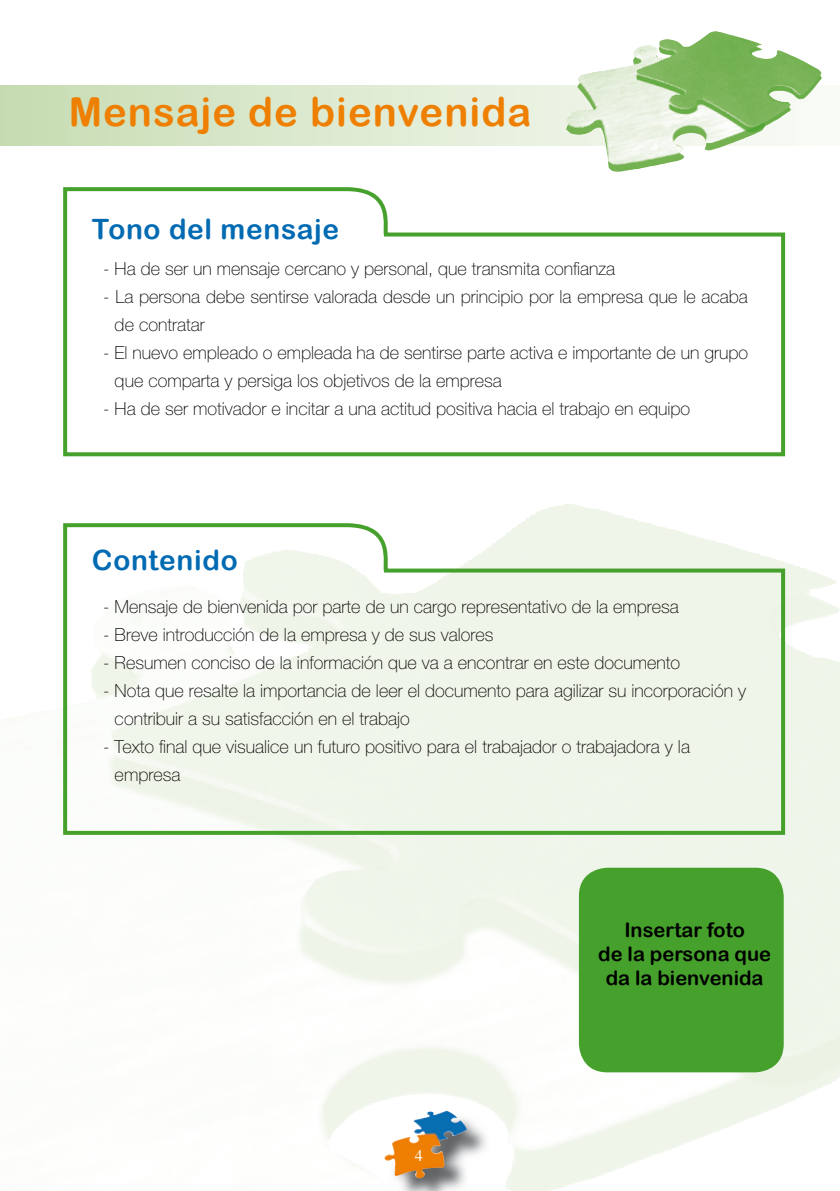
<style>
.page{position:relative;width:840px;height:1191px;background:#fff}
.page>*{position:absolute;margin:0;border:0;box-sizing:border-box;transform-origin:0 0}
.t1{font:40px "Arial Rounded MT Bold";letter-spacing:.025em;color:#ee7f00}
.t2{font:28px "Arial Rounded MT Bold";letter-spacing:.025em;color:#006ab2}
.t3{font:20px/24px "Arial Rounded MT Bold";color:#000;text-align:center}
.t4{font:100 18px/28px "Helvetica Neue";color:#000}
.t5{font:16px "Times";color:#fff}
</style>
<div class="page">
<img style="left:387px;top:1113px;width:99px;height:78px">
<svg style="left:394px;top:1173px;width:10px;height:11px"></svg>
<img style="left:413px;top:1111px;width:32px;height:24px">
<svg style="left:0;top:85px;width:817px;height:61px;background:#d4e5c6"></svg>
<div style="left:578px;top:867px;width:205px;height:205px;background:#45a12b;border-radius:28px"></div>
<img style="left:578px;top:31px;width:136px;height:49px">
<svg style="left:63px;top:187px;width:721px;height:269px"></svg>
<svg style="left:63px;top:523px;width:721px;height:312px;fill:#eff5ea"></svg>
<h1 class="t1" style="left:69px;top:89px;width:463px">Mensaje de bienvenida</h1>
<h2 class="t2" style="left:92px;top:212px;width:249px">Tono del mensaje</h2>
<p class="t4" style="left:103px;top:255px;width:513px">- Ha de ser un mensaje cercano y personal, que transmita confianza</p>
<p class="t4" style="left:115px;top:283px;width:634px;text-indent:-11px">- La persona debe sentirse valorada desde un principio por la empresa que le acaba de contratar</p>
<p class="t4" style="left:115px;top:339px;width:634px;text-indent:-11px">- El nuevo empleado o empleada ha de sentirse parte activa e importante de un grupo que comparta y persiga los objetivos de la empresa</p>
<p class="t4" style="left:103px;top:395px;width:588px">- Ha de ser motivador e incitar a una actitud positiva hacia el trabajo en equipo</p>
<h2 class="t2" style="left:92px;top:544px;width:147px">Contenido</h2>
<p class="t4" style="left:103px;top:593px;width:576px">- Mensaje de bienvenida por parte de un cargo representativo de la empresa</p>
<p class="t4" style="left:103px;top:621px;width:391px">- Breve introducción de la empresa y de sus valores</p>
<p class="t4" style="left:103px;top:649px;width:578px">- Resumen conciso de la información que va a encontrar en este documento</p>
<p class="t4" style="left:115px;top:677px;width:632px;text-indent:-11px">- Nota que resalte la importancia de leer el documento para agilizar su incorporación y contribuir a su satisfacción en el trabajo</p>
<p class="t4" style="left:115px;top:733px;width:576px;text-indent:-11px">- Texto final que visualice un futuro positivo para el trabajador o trabajadora y la empresa</p>
<p class="t5" style="left:414px;top:1145px;width:9px">4</p>
<p class="t3" style="left:598px;top:917px;width:174px">Insertar foto<br>de la persona que da la bienvenida</p>
</div>
